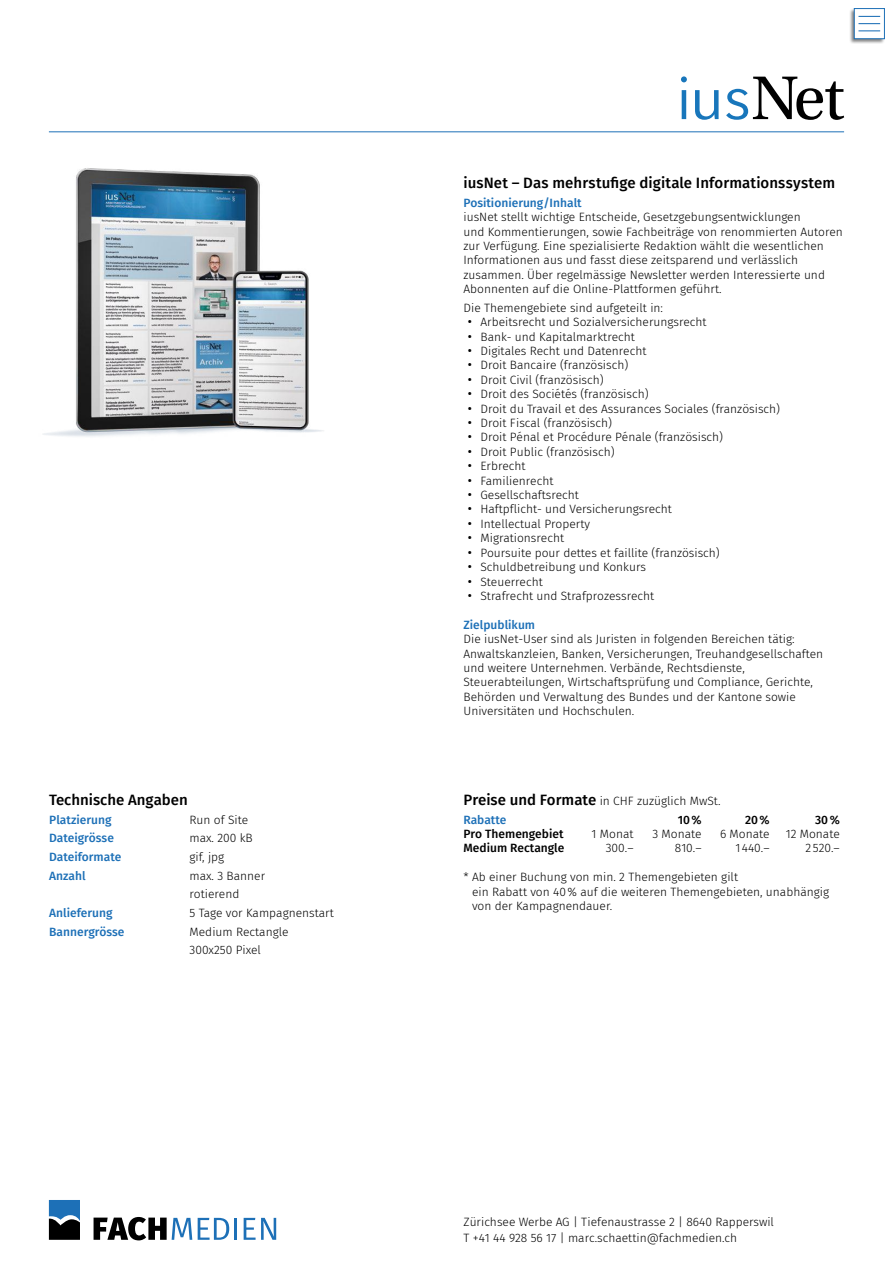
<style>
.page{position:relative;width:893px;height:1263px;background:#fff}
.page>*{position:absolute;margin:0;border:0;box-sizing:border-box;transform-origin:0 0}
.t1{font:500 15px "Fira Sans";color:#000}
.t2{font:300 12px/14.4px "Fira Sans";color:#000}
.t3{font:500 12px "Fira Sans";color:#1d70b7}
.t4{font:500 12px "Fira Sans";color:#000}
.s1{font-weight:400;font-size:12.75px}
.s2{font-weight:500;font-size:15px}
.s3{font-weight:500;color:#1d70b7}
</style>
<div class="page">
<hr style="left:49px;top:131px;width:795px;height:1px;background:#1d70b7">
<svg style="left:681px;top:76px;width:6px;height:43px"></svg>
<svg style="left:695px;top:90px;width:24px;height:30px"></svg>
<svg style="left:726px;top:77px;width:118px;height:43px"></svg>
<img style="left:43px;top:131px;width:362px;height:306px">
<div style="left:849px;top:8px;width:36px;height:36px;background:#000;opacity:.5"></div>
<div style="left:854px;top:9px;width:30px;height:30px;background:#fff;border:1px solid #1d70b7"></div>
<svg style="left:858px;top:16px;width:22px;height:1px"></svg>
<svg style="left:858px;top:30px;width:22px;height:1px"></svg>
<svg style="left:858px;top:23px;width:22px;height:1px"></svg>
<svg style="left:49px;top:1200px;width:31px;height:40px"></svg>
<svg style="left:94px;top:1217px;width:98px;height:23px"></svg>
<svg style="left:198px;top:1218px;width:31px;height:22px"></svg>
<hr style="left:234px;top:1218px;width:3px;height:22px;background:#1d70b7">
<svg style="left:244px;top:1218px;width:32px;height:22px"></svg>
<p class="t1" style="left:49px;top:788px;width:140px">Technische Angaben</p>
<p class="t3" style="left:49px;top:810px;width:64px">Platzierung</p>
<p class="t2" style="left:190px;top:812px;width:60px">Run of Site</p>
<p class="t3" style="left:49px;top:828px;width:66px">Dateigrösse</p>
<p class="t2" style="left:190px;top:831px;width:65px">max. 200 kB</p>
<p class="t3" style="left:49px;top:847px;width:74px">Dateiformate</p>
<p class="t2" style="left:190px;top:849px;width:36px">gif, jpg</p>
<p class="t3" style="left:49px;top:866px;width:38px">Anzahl</p>
<p class="t2" style="left:190px;top:866px;width:77px;line-height:18.6px">max. 3 Banner rotierend</p>
<p class="t3" style="left:49px;top:903px;width:65px">Anlieferung</p>
<p class="t2" style="left:190px;top:905px;width:146px">5 Tage vor Kampagnenstart</p>
<p class="t3" style="left:49px;top:922px;width:77px">Bannergrösse</p>
<p class="t2" style="left:190px;top:922px;width:100px;line-height:18.6px">Medium Rectangle<br>300x250 Pixel</p>
<p class="t1" style="left:463px;top:171px;width:373px">iusNet – Das mehrstufige digitale Informationssystem</p>
<p class="t3" style="left:463px;top:193px;width:120px">Positionierung/Inhalt</p>
<p class="t2" style="left:463px;top:210px;width:381px">iusNet stellt wichtige Entscheide, Gesetzgebungsentwicklungen<br>und Kommentierungen, sowie Fachbeiträge von renommierten Autoren zur Verfügung. Eine spezialisierte Redaktion wählt die wesentlichen Informationen aus und fasst diese zeitsparend und verlässlich zusammen. Über regelmässige Newsletter werden Interessierte und Abonnenten auf die Online-Plattformen geführt.</p>
<p class="t2" style="left:463px;top:300px;width:201px">Die Themengebiete sind aufgeteilt in:</p>
<p class="t2" style="left:468px;top:315px;width:240px"><span class="s1">•</span> Arbeitsrecht und Sozialversicherungsrecht</p>
<p class="t2" style="left:468px;top:329px;width:169px"><span class="s1">•</span> Bank- und Kapitalmarktrecht</p>
<p class="t2" style="left:468px;top:344px;width:180px"><span class="s1">•</span> Digitales Recht und Datenrecht</p>
<p class="t2" style="left:468px;top:358px;width:162px"><span class="s1">•</span> Droit Bancaire (französisch)</p>
<p class="t2" style="left:468px;top:372px;width:137px"><span class="s1">•</span> Droit Civil (französisch)</p>
<p class="t2" style="left:468px;top:387px;width:182px"><span class="s1">•</span> Droit des Sociétés (französisch)</p>
<p class="t2" style="left:468px;top:401px;width:314px"><span class="s1">•</span> Droit du Travail et des Assurances Sociales (französisch)</p>
<p class="t2" style="left:468px;top:416px;width:146px"><span class="s1">•</span> Droit Fiscal (französisch)</p>
<p class="t2" style="left:468px;top:430px;width:257px"><span class="s1">•</span> Droit Pénal et Procédure Pénale (französisch)</p>
<p class="t2" style="left:468px;top:444px;width:148px"><span class="s1">•</span> Droit Public (französisch)</p>
<p class="t2" style="left:468px;top:459px;width:59px"><span class="s1">•</span> Erbrecht</p>
<p class="t2" style="left:468px;top:473px;width:87px"><span class="s1">•</span> Familienrecht</p>
<p class="t2" style="left:468px;top:488px;width:113px"><span class="s1">•</span> Gesellschaftsrecht</p>
<p class="t2" style="left:468px;top:502px;width:206px"><span class="s1">•</span> Haftpflicht- und Versicherungsrecht</p>
<p class="t2" style="left:468px;top:516px;width:124px"><span class="s1">•</span> Intellectual Property</p>
<p class="t2" style="left:468px;top:531px;width:98px"><span class="s1">•</span> Migrationsrecht</p>
<p class="t2" style="left:468px;top:545px;width:254px"><span class="s1">•</span> Poursuite pour dettes et faillite (französisch)</p>
<p class="t2" style="left:468px;top:560px;width:180px"><span class="s1">•</span> Schuldbetreibung und Konkurs</p>
<p class="t2" style="left:468px;top:574px;width:77px"><span class="s1">•</span> Steuerrecht</p>
<p class="t2" style="left:468px;top:588px;width:188px"><span class="s1">•</span> Strafrecht und Strafprozessrecht</p>
<p class="t3" style="left:463px;top:615px;width:73px">Zielpublikum</p>
<p class="t2" style="left:463px;top:632px;width:361px">Die iusNet-User sind als Juristen in folgenden Bereichen tätig:<br>Anwaltskanzleien, Banken, Versicherungen, Treuhandgesellschaften und weitere Unternehmen. Verbände, Rechtsdienste, Steuerabteilungen, Wirtschaftsprüfung und Compliance, Gerichte, Behörden und Verwaltung des Bundes und der Kantone sowie Universitäten und Hochschulen.</p>
<p class="t2" style="left:463px;top:791px;width:258px;line-height:18.6px"><span class="s2">Preise und Formate</span> in CHF zuzüglich MwSt.<br><span class="s3">Rabatte</span></p>
<p class="t4" style="left:678px;top:810px;width:25px">10%</p>
<p class="t4" style="left:745px;top:810px;width:26px">20%</p>
<p class="t4" style="left:815px;top:810px;width:26px">30%</p>
<p class="t4" style="left:463px;top:824px;width:102px">Pro Themengebiet</p>
<p class="t2" style="left:592px;top:826px;width:43px">1 Monat</p>
<p class="t2" style="left:652px;top:826px;width:51px">3 Monate</p>
<p class="t2" style="left:720px;top:826px;width:51px">6 Monate</p>
<p class="t2" style="left:786px;top:826px;width:56px">12 Monate</p>
<p class="t4" style="left:463px;top:839px;width:102px">Medium Rectangle</p>
<p class="t2" style="left:606px;top:841px;width:29px">300.–</p>
<p class="t2" style="left:675px;top:841px;width:28px">810.–</p>
<p class="t2" style="left:735px;top:841px;width:36px">1440.–</p>
<p class="t2" style="left:806px;top:841px;width:36px">2 520.–</p>
<p class="t2" style="left:472px;top:870px;width:359px;text-indent:-9px">* Ab einer Buchung von min. 2 Themengebieten gilt<br>ein Rabatt von 40% auf die weiteren Themengebieten, unabhängig von der Kampagnendauer.</p>
<p class="t2" style="left:463px;top:1213px;width:312px;line-height:16.5px">Zürichsee Werbe AG | Tiefenaustrasse 2 | 8640 Rapperswil<br>T +41 44 928 56 17 | marc.schaettin@fachmedien.ch</p>
</div>
